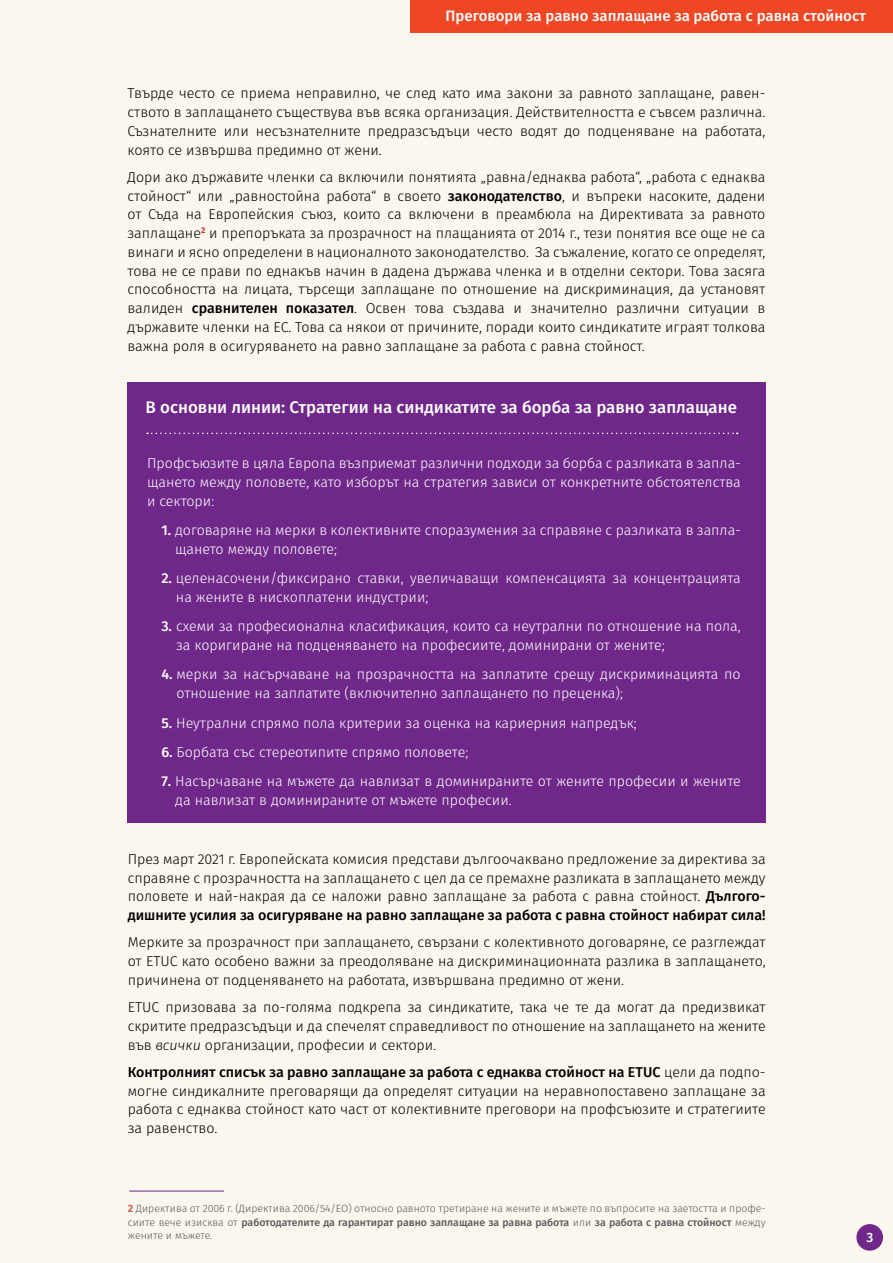
<style>
.page{position:relative;width:893px;height:1263px;background:#fbf6ee}
.page>*{position:absolute;margin:0;border:0;box-sizing:border-box;transform-origin:0 0}
.copy_ok{font:500 16.8px "Fira Sans";color:#fff}
.copy_ok-2{font:500 15px "Fira Sans";color:#fff}
.copy_ok-3{font:300 14.25px/18.8px "Fira Sans";color:#000;text-align:justify}
.copy_ok-4{font:300 14.25px/18.8px "Fira Sans";color:#fff}
.copy{font:500 13.5px "Fira Sans";color:#fff}
.footnotes{font:300 10.5px/13.5px "Fira Sans";color:#58595b;text-align:justify}
.s1{font-weight:500}
.s2{font-style:italic}
.s3{font-weight:700;color:#cd5d52}
</style>
<div class="page">
<div style="left:856px;top:1224px;width:27px;height:27px;background:#6f2789;border-radius:50%"></div>
<div style="left:410px;top:0;width:483px;height:33px;background:#ef4623"></div>
<div style="left:127px;top:382px;width:639px;height:441px;background:#6f2789"></div>
<svg style="left:147px;top:433px;width:591px;height:1px"></svg>
<hr style="left:129px;top:1191px;width:95px;height:1px;background:#6f2789">
<p class="copy_ok-2" style="left:445px;top:4px;width:422px">Преговори за равно заплащане за работа с равна стойност</p>
<p class="copy_ok-3" style="left:128px;top:84px;width:639px">Твърде често се приема неправилно, че след като има закони за равното заплащане, равен&shy;ството в заплащането съществува във всяка организация. Действителността е съвсем различна.<br>Съзнателните или несъзнателните предразсъдъци често водят до подценяване на работата, която се извършва предимно от жени.</p>
<p class="copy_ok-3" style="left:128px;top:167px;width:639px">Дори ако държавите членки са включили понятията „равна/еднаква работа“, „работа с еднаква стойност“ или „равностойна работа“ в своето <span class="s1">законодателство</span>, и въпреки насоките, дадени от Съда на Европейския съюз, които са включени в преамбюла на Директивата за равното заплащане<sup>2</sup> и препоръката за прозрачност на плащанията от 2014 г., тези понятия все още не са винаги и ясно определени в националното законодателство. За съжаление, когато се определят, това не се прави по еднакъв начин в дадена държава членка и в отделни сектори. Това засяга способността на лицата, търсещи заплащане по отношение на дискриминация, да установят валиден <span class="s1">сравнителен показател</span>. Освен това създава и значително различни ситуации в държавите членки на ЕС. Това са някои от причините, поради които синдикатите играят толкова важна роля в осигуряването на равно заплащане за работа с равна стойност.</p>
<p class="copy_ok" style="left:146px;top:394px;width:593px">В основни линии: Стратегии на синдикатите за борба за равно заплащане</p>
<p class="copy_ok-4" style="left:147px;top:454px;width:595px;text-align:justify">Профсъюзите в цяла Европа възприемат различни подходи за борба с разликата в запла&shy;щането между половете, като изборът на стратегия зависи от конкретните обстоятелства и сектори:</p>
<p class="copy_ok-4" style="left:175px;top:521px;width:567px;text-indent:-14px"><span class="s1">1.</span> договаряне на мерки в колективните споразумения за справяне с разликата в запла&shy;щането между половете;</p>
<p class="copy_ok-4" style="left:176px;top:569px;width:566px;text-indent:-15px"><span class="s1">2.</span> целенасочени/фиксирано ставки, увеличаващи компенсацията за концентрацията на жените в нископлатени индустрии;</p>
<p class="copy_ok-4" style="left:176px;top:617px;width:566px;text-indent:-15px"><span class="s1">3.</span> схеми за професионална класификация, които са неутрални по отношение на пола, за коригиране на подценяването на професиите, доминирани от жените;</p>
<p class="copy_ok-4" style="left:177px;top:665px;width:566px;text-indent:-15px"><span class="s1">4.</span> мерки за насърчаване на прозрачността на заплатите срещу дискриминацията по отношение на заплатите (включително заплащането по преценка);</p>
<p class="copy_ok-4" style="left:161px;top:713px;width:477px"><span class="s1">5.</span> Неутрални спрямо пола критерии за оценка на кариерния напредък;</p>
<p class="copy_ok-4" style="left:161px;top:742px;width:308px"><span class="s1">6.</span> Борбата със стереотипите спрямо половете;</p>
<p class="copy_ok-4" style="left:175px;top:772px;width:567px;text-indent:-14px"><span class="s1">7.</span> Насърчаване на мъжете да навлизат в доминираните от жените професии и жените да навлизат в доминираните от мъжете професии.</p>
<p class="copy_ok-3" style="left:128px;top:849px;width:639px">През март 2021 г. Европейската комисия представи дългоочаквано предложение за директива за справяне с прозрачността на заплащането с цел да се премахне разликата в заплащането между половете и най-накрая да се наложи равно заплащане за работа с равна стойност. <span class="s1">Дългого&shy;дишните усилия за осигуряване на равно заплащане за работа с равна стойност набират сила!</span></p>
<p class="copy_ok-3" style="left:128px;top:933px;width:639px">Мерките за прозрачност при заплащането, свързани с колективното договаряне, се разглеждат от ETUC като особено важни за преодоляване на дискриминационната разлика в заплащането, причинена от подценяването на работата, извършвана предимно от жени.</p>
<p class="copy_ok-3" style="left:128px;top:998px;width:639px">ETUC призовава за по-голяма подкрепа за синдикатите, така че те да могат да предизвикат скритите предразсъдъци и да спечелят справедливост по отношение на заплащането на жените във <span class="s2">всички</span> организации, професии и сектори.</p>
<p class="copy_ok-3" style="left:128px;top:1062px;width:639px"><span class="s1">Контролният списък за равно заплащане за работа с еднаква стойност на ETUC</span> цели да подпо&shy;могне синдикалните преговарящи да определят ситуации на неравнопоставено заплащане за работа с еднаква стойност като част от колективните преговори на профсъюзите и стратегиите за равенство.</p>
<p class="footnotes" style="left:128px;top:1202px;width:639px"><span class="s3">2</span> Директива от 2006 г. (Директива 2006/54/ЕО) относно равното третиране на жените и мъжете по въпросите на заетостта и профе&shy;сиите вече изисква от <span class="s1">работодателите да гарантират равно заплащане за равна работа</span> или <span class="s1">за работа с равна стойност</span> между жените и мъжете.</p>
<p class="copy" style="left:866px;top:1226px;width:8px">3</p>
</div>
